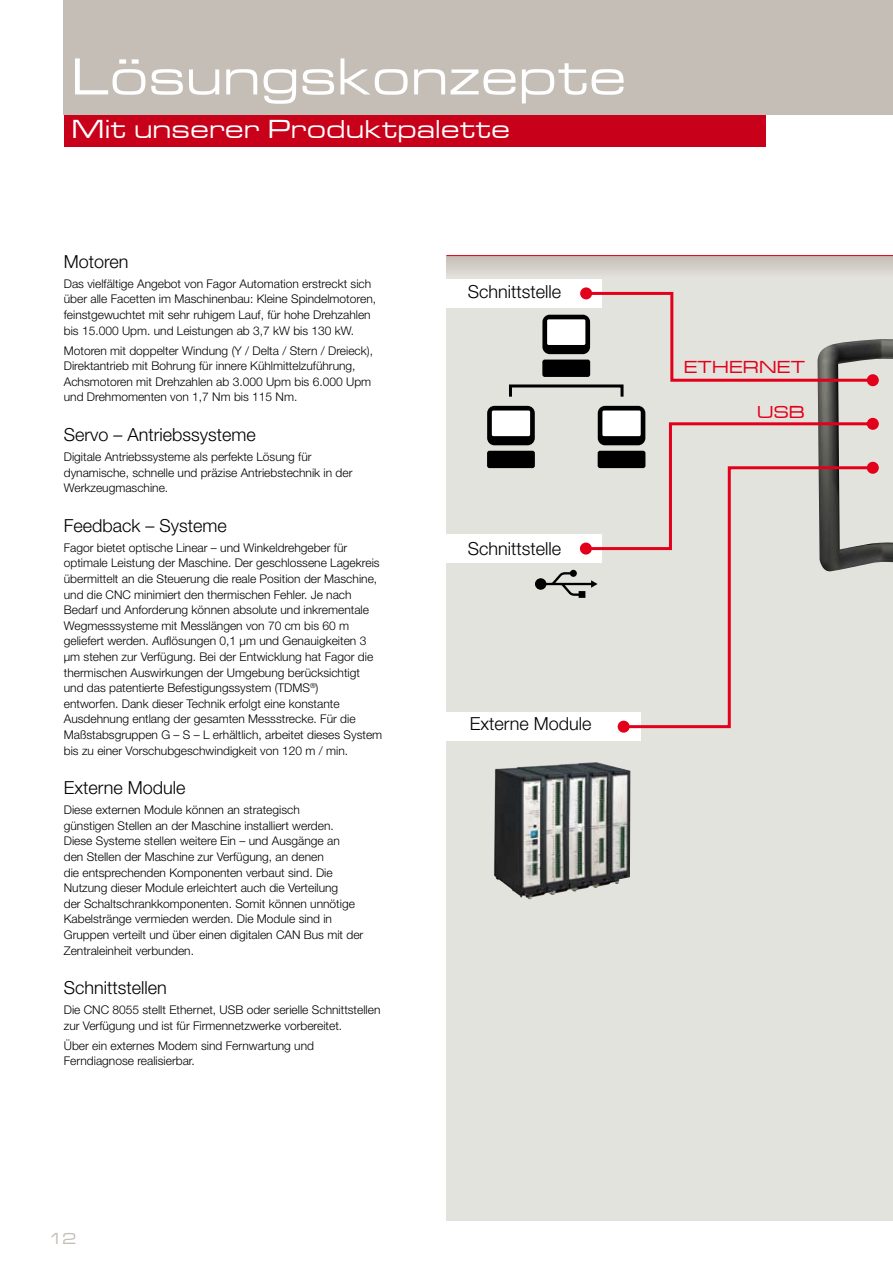
<style>
.page{position:relative;width:893px;height:1263px;background:#fff}
.page>*{position:absolute;margin:0;border:0;box-sizing:border-box;transform-origin:0 0}
.t1{font:500 54px "Microgramma D";letter-spacing:.05em;color:#fff}
.t2{font:500 27px "Microgramma D";letter-spacing:.05em;color:#fff}
.t3{font:300 18px "Helvetica Neue LT Std";color:#000}
.t4{font:500 18px "Microgramma D";letter-spacing:.05em;color:#e2001a}
.t5{font:500 16.5px "Microgramma D";color:#c5beb6}
.t6{font:300 12px/15.6px "Helvetica Neue LT Std";color:#000}
</style>
<div class="page">
<div style="left:64px;top:0;width:829px;height:115px;background:#c5beb6"></div>
<div style="left:64px;top:115px;width:701px;height:32px;background:#c90019"></div>
<div style="left:446px;top:255px;width:447px;height:965px;background:#e3e3dd"></div>
<div style="left:435px;top:279px;width:167px;height:29px;background:#fff"></div>
<div style="left:435px;top:534px;width:167px;height:29px;background:#fff"></div>
<div style="left:435px;top:711px;width:206px;height:29px;background:#fff"></div>
<svg style="left:446px;top:256px;width:447px;height:17px"></svg>
<img style="left:817px;top:339px;width:76px;height:224px">
<img style="left:494px;top:762px;width:136px;height:137px">
<svg style="left:535px;top:570px;width:63px;height:28px"></svg>
<div style="left:487px;top:406px;width:48px;height:39px;background:#000;border-radius:7px"></div>
<div style="left:492px;top:410px;width:38px;height:26px;background:#fff;border-radius:2px"></div>
<div style="left:487px;top:451px;width:48px;height:17px;background:#000;border-radius:2px"></div>
<div style="left:598px;top:406px;width:47px;height:39px;background:#000;border-radius:7px"></div>
<div style="left:602px;top:410px;width:39px;height:26px;background:#fff;border-radius:2px"></div>
<div style="left:542px;top:315px;width:48px;height:39px;background:#000;border-radius:7px"></div>
<div style="left:547px;top:319px;width:38px;height:26px;background:#fff;border-radius:2px"></div>
<div style="left:542px;top:360px;width:48px;height:17px;background:#000;border-radius:2px"></div>
<div style="left:509px;top:384px;width:115px;height:14px;border:3px solid #000"></div>
<hr style="left:446px;top:255px;width:447px;height:1px;background:#e2001a">
<svg style="left:583px;top:421px;width:293px;height:131px"></svg>
<div style="left:867px;top:418px;width:12px;height:12px;background:#e2001a;border-radius:50%"></div>
<div style="left:580px;top:543px;width:12px;height:12px;background:#e2001a;border-radius:50%"></div>
<svg style="left:583px;top:290px;width:293px;height:93px"></svg>
<div style="left:867px;top:374px;width:12px;height:12px;background:#e2001a;border-radius:50%"></div>
<div style="left:580px;top:287px;width:12px;height:12px;background:#e2001a;border-radius:50%"></div>
<svg style="left:621px;top:465px;width:255px;height:264px"></svg>
<div style="left:867px;top:462px;width:12px;height:12px;background:#e2001a;border-radius:50%"></div>
<div style="left:618px;top:721px;width:12px;height:12px;background:#e2001a;border-radius:50%"></div>
<h1 class="t1" style="left:72px;top:42px;width:554px">Lösungskonzepte</h1>
<h2 class="t2" style="left:72px;top:112px;width:439px">Mit unserer Produktpalette</h2>
<h3 class="t3" style="left:64px;top:251px;width:66px">Motoren</h3>
<p class="t6" style="left:64px;top:276px;width:314px">Das vielfältige Angebot von Fagor Automation erstreckt sich über alle Facetten im Maschinenbau: Kleine Spindelmotoren, feinstgewuchtet mit sehr ruhigem Lauf, für hohe Drehzahlen bis 15.000 Upm. und Leistungen ab 3,7 kW bis 130 kW.</p>
<p class="t6" style="left:64px;top:342px;width:311px">Motoren mit doppelter Windung (Y / Delta / Stern / Dreieck), Direktantrieb mit Bohrung für innere Kühlmittelzuführung, Achsmotoren mit Drehzahlen ab 3.000 Upm bis 6.000 Upm und Drehmomenten von 1,7 Nm bis 115 Nm.</p>
<h3 class="t3" style="left:64px;top:424px;width:194px">Servo – Antriebssysteme</h3>
<p class="t6" style="left:64px;top:449px;width:290px">Digitale Antriebssysteme als perfekte Lösung für dynamische, schnelle und präzise Antriebstechnik in der<br>Werkzeugmaschine.</p>
<h3 class="t3" style="left:64px;top:514px;width:165px">Feedback – Systeme</h3>
<p class="t6" style="left:64px;top:539px;width:320px">Fagor bietet optische Linear – und Winkeldrehgeber für optimale Leistung der Maschine. Der geschlossene Lagekreis übermittelt an die Steuerung die reale Position der Maschine, und die CNC minimiert den thermischen Fehler. Je nach Bedarf und Anforderung können absolute und inkrementale Wegmesssysteme mit Messlängen von 70 cm bis 60 m geliefert werden. Auflösungen 0,1 µm und Genauigkeiten 3 µm stehen zur Verfügung. Bei der Entwicklung hat Fagor die thermischen Auswirkungen der Umgebung berücksichtigt und das patentierte Befestigungssystem (TDMS<sup>®</sup>)<br>entworfen. Dank dieser Technik erfolgt eine konstante Ausdehnung entlang der gesamten Messstrecke. Für die Maßstabsgruppen G – S – L erhältlich, arbeitet dieses System bis zu einer Vorschubgeschwindigkeit von 120 m / min.</p>
<h3 class="t3" style="left:64px;top:777px;width:123px">Externe Module</h3>
<p class="t6" style="left:64px;top:802px;width:301px">Diese externen Module können an strategisch<br>günstigen Stellen an der Maschine installiert werden.<br>Diese Systeme stellen weitere Ein – und Ausgänge an<br>den Stellen der Maschine zur Verfügung, an denen<br>die entsprechenden Komponenten verbaut sind. Die Nutzung dieser Module erleichtert auch die Verteilung<br>der Schaltschrankkomponenten. Somit können unnötige Kabelstränge vermieden werden. Die Module sind in Gruppen verteilt und über einen digitalen CAN Bus mit der Zentraleinheit verbunden.</p>
<h3 class="t3" style="left:64px;top:977px;width:104px">Schnittstellen</h3>
<p class="t6" style="left:64px;top:1002px;width:318px">Die CNC 8055 stellt Ethernet, USB oder serielle Schnittstellen zur Verfügung und ist für Firmennetzwerke vorbereitet.</p>
<p class="t6" style="left:64px;top:1037px;width:252px">Über ein externes Modem sind Fernwartung und<br>Ferndiagnose realisierbar.</p>
<h3 class="t3" style="left:468px;top:280px;width:95px">Schnittstelle</h3>
<h3 class="t3" style="left:468px;top:538px;width:95px">Schnittstelle</h3>
<h3 class="t3" style="left:470px;top:713px;width:123px">Externe Module</h3>
<h3 class="t4" style="left:684px;top:356px;width:122px">ETHERNET</h3>
<h3 class="t4" style="left:757px;top:400px;width:49px">USB</h3>
<h3 class="t5" style="left:49px;top:1228px;width:29px">12</h3>
</div>
